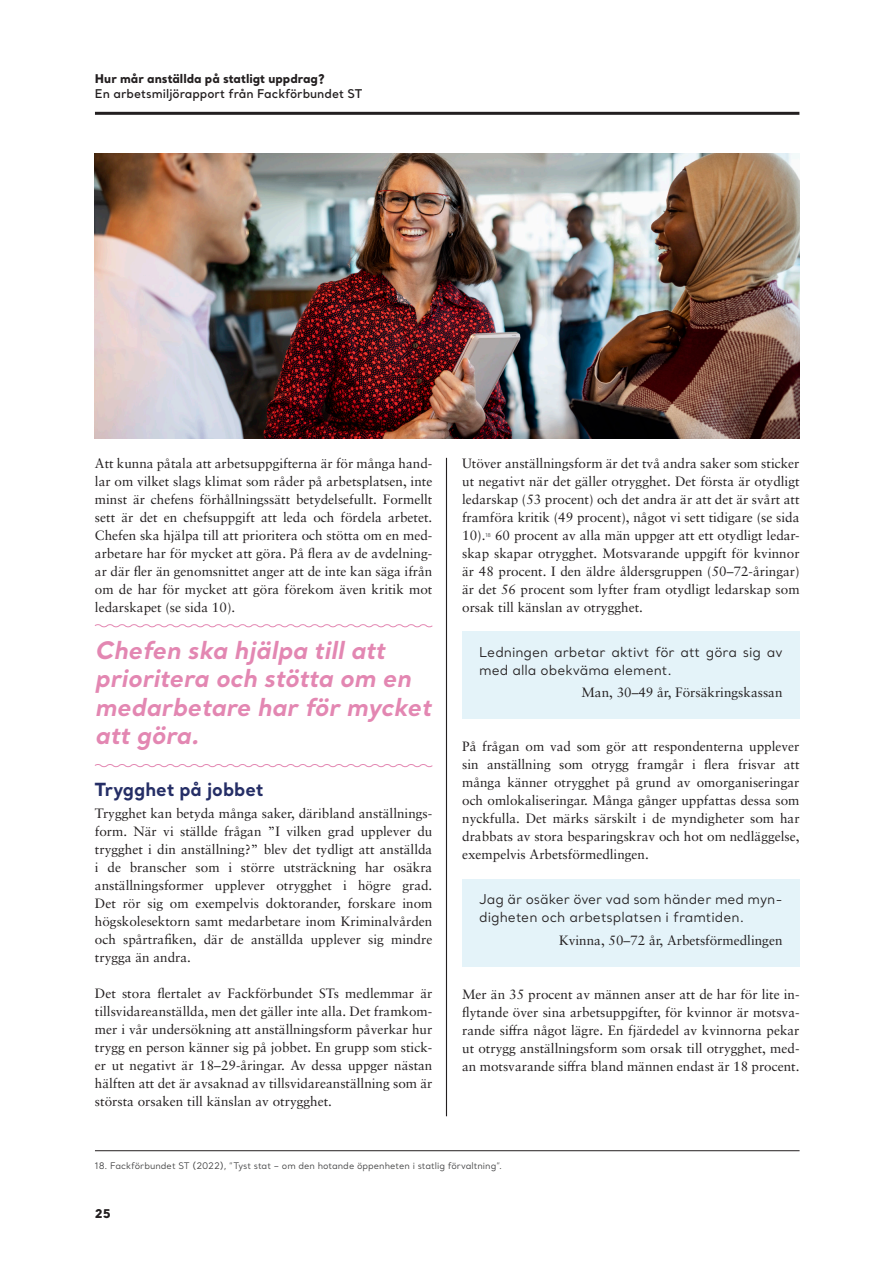
<style>
.page{position:relative;width:893px;height:1263px;background:#fff}
.page>*{position:absolute;margin:0;border:0;box-sizing:border-box;transform-origin:0 0}
.Innehåll_-_underrubr{font:italic 700 24px/28.5px "Santral";color:#e387b2}
.Innehåll_-_underrubr-2{font:700 18px "Santral";color:#252e66}
.Innehåll_-_underrubr-3{font:13.5px/18px "Sabon LT Pro";color:#231f20;text-align:justify}
.Innehåll_-_underrubr-4{font:13.5px/18px "Santral";color:#231f20}
.t1{font:600 12px "Santral";color:#231f20}
.t2{font:800 12px "Santral";color:#231f20}
.t3{font:9px "Santral";color:#3e3e3f}
.Innehåll_-_underrubr-5{font:5.25px "Santral";color:#3e3e3f}
</style>
<div class="page">
<hr style="left:95px;top:112px;width:704px;height:3px;background:#231f20">
<div style="left:462px;top:631px;width:337px;height:88px;background:#e4f3f9"></div>
<div style="left:462px;top:879px;width:337px;height:87px;background:#e4f3f9"></div>
<hr style="left:95px;top:1150px;width:705px;height:1px;background:#231f20">
<hr style="left:446px;top:458px;width:1px;height:658px;background:#231f20">
<img style="left:95px;top:154px;width:705px;height:284px">
<svg style="left:94px;top:624px;width:339px;height:4px"></svg>
<svg style="left:94px;top:764px;width:339px;height:4px"></svg>
<p class="t2" style="left:95px;top:71px;width:231px">Hur mår anställda på statligt uppdrag?</p>
<p class="t1" style="left:95px;top:85px;width:269px">En arbetsmiljörapport från Fackförbundet ST</p>
<p class="Innehåll_-_underrubr-3" style="left:95px;top:454px;width:339px">Att kunna påtala att arbetsuppgifterna är för många hand&shy;lar om vilket slags klimat som råder på arbetsplatsen, inte minst är chefens förhållningssätt betydelsefullt. Formellt sett är det en chefsuppgift att leda och fördela arbetet.<br>Chefen ska hjälpa till att prioritera och stötta om en med&shy;arbetare har för mycket att göra. På flera av de avdelning&shy;ar där fler än genomsnittet anger att de inte kan säga ifrån om de har för mycket att göra förekom även kritik mot ledarskapet (se sida 10).</p>
<p class="Innehåll_-_underrubr" style="left:95px;top:635px;width:338px">Chefen ska hjälpa till att prioritera och stötta om en medarbetare har för mycket att göra.</p>
<p class="Innehåll_-_underrubr-2" style="left:95px;top:777px;width:170px">Trygghet på jobbet</p>
<p class="Innehåll_-_underrubr-3" style="left:95px;top:804px;width:339px">Trygghet kan betyda många saker, däribland anställnings&shy;form. När vi ställde frågan ”I vilken grad upplever du trygghet i din anställning?” blev det tydligt att anställda i de branscher som i större utsträckning har osäkra anställningsformer upplever otrygghet i högre grad.<br>Det rör sig om exempelvis doktorander, forskare inom högskolesektorn samt medarbetare inom Kriminalvården och spårtrafiken, där de anställda upplever sig mindre trygga än andra.</p>
<p class="Innehåll_-_underrubr-3" style="left:95px;top:984px;width:339px">Det stora flertalet av Fackförbundet STs medlemmar är tillsvidareanställda, men det gäller inte alla. Det framkom&shy;mer i vår undersökning att anställningsform påverkar hur trygg en person känner sig på jobbet. En grupp som stick&shy;er ut negativt är 18–29-åringar. Av dessa uppger nästan hälften att det är avsaknad av tillsvidareanställning som är största orsaken till känslan av otrygghet.</p>
<p class="Innehåll_-_underrubr-3" style="left:462px;top:454px;width:339px">Utöver anställningsform är det två andra saker som sticker ut negativt när det gäller otrygghet. Det första är otydligt ledarskap (53 procent) och det andra är att det är svårt att framföra kritik (49 procent), något vi sett tidigare (se sida 10).</p>
<p class="Innehåll_-_underrubr-3" style="left:462px;top:526px;width:339px;text-indent:33px">60 procent av alla män uppger att ett otydligt ledar&shy;skap skapar otrygghet. Motsvarande uppgift för kvinnor är 48 procent. I den äldre åldersgruppen (50–72-åringar) är det 56 procent som lyfter fram otydligt ledarskap som orsak till känslan av otrygghet.</p>
<p class="Innehåll_-_underrubr-4" style="left:479px;top:643px;width:305px">Ledningen arbetar aktivt för att göra sig av med alla obekväma element.</p>
<p class="Innehåll_-_underrubr-3" style="left:581px;top:683px;width:203px">Man, 30–49 år, Försäkringskassan</p>
<p class="Innehåll_-_underrubr-5" style="left:485px;top:532px;width:7px">18</p>
<p class="Innehåll_-_underrubr-3" style="left:462px;top:737px;width:339px">På frågan om vad som gör att respondenterna upplever sin anställning som otrygg framgår i flera frisvar att många känner otrygghet på grund av omorganiseringar och omlokaliseringar. Många gånger uppfattas dessa som nyckfulla. Det märks särskilt i de myndigheter som har drabbats av stora besparingskrav och hot om nedläggelse, exempelvis Arbetsförmedlingen.</p>
<p class="Innehåll_-_underrubr-4" style="left:479px;top:890px;width:305px">Jag är osäker över vad som händer med myn&shy;digheten och arbetsplatsen i framtiden.</p>
<p class="Innehåll_-_underrubr-3" style="left:559px;top:930px;width:225px">Kvinna, 50–72 år, Arbetsförmedlingen</p>
<p class="Innehåll_-_underrubr-3" style="left:462px;top:984px;width:339px">Mer än 35 procent av männen anser att de har för lite in&shy;flytande över sina arbetsuppgifter, för kvinnor är motsva&shy;rande siffra något lägre. En fjärdedel av kvinnorna pekar ut otrygg anställningsform som orsak till otrygghet, med&shy;an motsvarande siffra bland männen endast är 18 procent.</p>
<p class="t3" style="left:95px;top:1160px;width:409px">18. Fackförbundet ST (2022), ”Tyst stat – om den hotande öppenheten i statlig förvaltning”.</p>
<p class="t2" style="left:95px;top:1205px;width:17px">25</p>
</div>
